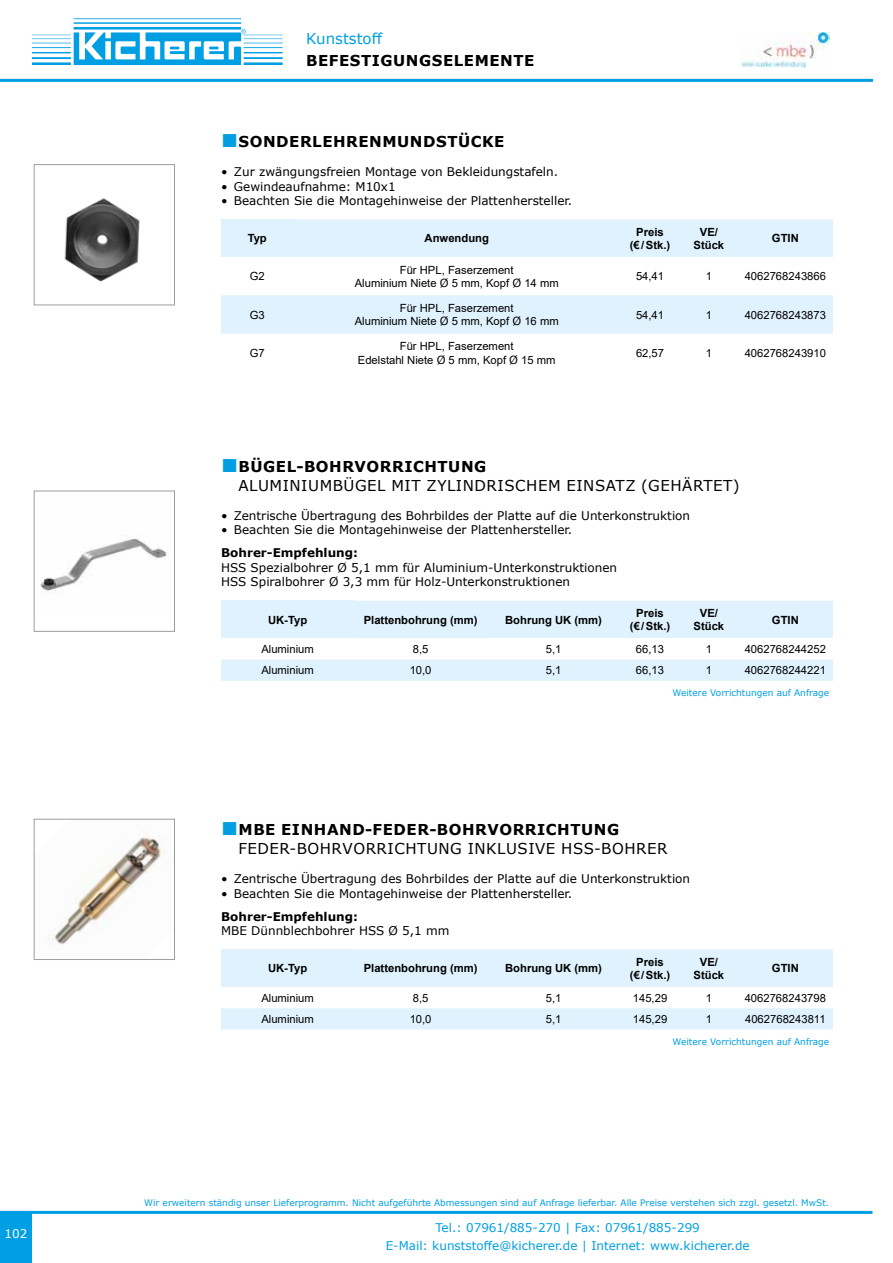
<style>
.page{position:relative;width:893px;height:1263px;background:#fff}
.page>*{position:absolute;margin:0;border:0;box-sizing:border-box;transform-origin:0 0}
.t1{font:15px/19.5px "Verdana";letter-spacing:.035em;color:#000}
.t2{font:700 15px "Verdana";letter-spacing:.035em;color:#000}
.t3{font:15px "Verdana";color:#009fe3}
.t4{font:12px/14.4px "Verdana";color:#000}
.t5{font:12px/18px "Verdana";color:#009fe3;text-align:center}
.t6{font:700 12px "Verdana";color:#000}
.t7{font:12px "Verdana";color:#fff}
.t8{font:11.25px/13.5px "Arial";color:#000;text-align:center}
.t9{font:700 11.25px/13.5px "Arial";color:#000;text-align:center}
.t10{font:9px "Verdana";color:#009fe3}
.s1{font-family:"Times New Roman";font-weight:400;font-size:28.5px;color:#009fe3}
.s2{font-family:"Verdana"}
.s3{font-family:"Times New Roman";font-size:28.5px;color:#009fe3}
.s4{font-weight:700}
</style>
<div class="page">
<hr style="left:0;top:79px;width:873px;height:3px;background:#009fe3">
<hr style="left:0;top:1211px;width:872px;height:3px;background:#009fe3">
<img style="left:740px;top:32px;width:89px;height:36px">
<div style="left:0;top:1211px;width:32px;height:52px;background:#009fe3"></div>
<svg style="left:32px;top:18px;width:251px;height:47px"></svg>
<svg style="left:221px;top:219px;width:612px;height:115px"></svg>
<img style="left:64px;top:198px;width:76px;height:84px">
<div style="left:34px;top:164px;width:141px;height:141px;border:1px solid #9d9d9c"></div>
<svg style="left:221px;top:601px;width:612px;height:80px"></svg>
<img style="left:40px;top:538px;width:128px;height:54px">
<div style="left:34px;top:491px;width:141px;height:140px;border:1px solid #9d9d9c"></div>
<svg style="left:221px;top:949px;width:612px;height:80px"></svg>
<img style="left:52px;top:836px;width:113px;height:109px">
<div style="left:34px;top:819px;width:141px;height:141px;border:1px solid #9d9d9c"></div>
<p class="t7" style="left:5px;top:1225px;width:24px">102</p>
<p class="t3" style="left:306px;top:29px;width:78px">Kunststoff</p>
<p class="t2" style="left:306px;top:50px;width:230px">BEFESTIGUNGSELEMENTE</p>
<p class="t2" style="left:221px;top:131px;width:285px"><span class="s1">■</span>SONDERLEHRENMUNDSTÜCKE</p>
<p class="t4" style="left:221px;top:164px;width:339px">• Zur zwängungsfreien Montage von Bekleidungstafeln.</p>
<p class="t4" style="left:221px;top:179px;width:176px">• Gewindeaufnahme: M10x1</p>
<p class="t4" style="left:221px;top:193px;width:353px">• Beachten Sie die Montagehinweise der Plattenhersteller.</p>
<p class="t9" style="left:248px;top:232px;width:21px">Typ</p>
<p class="t9" style="left:425px;top:232px;width:66px">Anwendung</p>
<p class="t9" style="left:630px;top:225px;width:42px">Preis (€/Stk.)</p>
<p class="t9" style="left:694px;top:225px;width:32px">VE/<br>Stück</p>
<p class="t9" style="left:772px;top:232px;width:28px">GTIN</p>
<p class="t8" style="left:250px;top:269px;width:17px">G2</p>
<p class="t8" style="left:355px;top:263px;width:206px">Für HPL, Faserzement<br>Aluminium Niete <span class="s2">Ø</span> 5 mm, Kopf <span class="s2">Ø</span> 14 mm</p>
<p class="t8" style="left:636px;top:269px;width:30px">54,41</p>
<p class="t8" style="left:706px;top:269px;width:8px">1</p>
<p class="t8" style="left:745px;top:269px;width:83px">4062768243866</p>
<p class="t8" style="left:250px;top:308px;width:17px">G3</p>
<p class="t8" style="left:355px;top:301px;width:206px">Für HPL, Faserzement<br>Aluminium Niete <span class="s2">Ø</span> 5 mm, Kopf <span class="s2">Ø</span> 16 mm</p>
<p class="t8" style="left:636px;top:308px;width:30px">54,41</p>
<p class="t8" style="left:706px;top:308px;width:8px">1</p>
<p class="t8" style="left:745px;top:308px;width:83px">4062768243873</p>
<p class="t8" style="left:250px;top:346px;width:17px">G7</p>
<p class="t8" style="left:358px;top:339px;width:199px">Für HPL, Faserzement<br>Edelstahl Niete <span class="s2">Ø</span> 5 mm, Kopf <span class="s2">Ø</span> 15 mm</p>
<p class="t8" style="left:636px;top:346px;width:30px">62,57</p>
<p class="t8" style="left:706px;top:346px;width:8px">1</p>
<p class="t8" style="left:745px;top:346px;width:83px">4062768243910</p>
<p class="t1" style="left:238px;top:456px;width:503px;text-indent:-17px"><span class="s3">■</span><span class="s4">BÜGEL-BOHRVORRICHTUNG<br></span>ALUMINIUMBÜGEL MIT ZYLINDRISCHEM EINSATZ (GEHÄRTET)</p>
<p class="t4" style="left:221px;top:508px;width:471px">• Zentrische Übertragung des Bohrbildes der Platte auf die Unterkonstruktion</p>
<p class="t4" style="left:221px;top:523px;width:353px">• Beachten Sie die Montagehinweise der Plattenhersteller.</p>
<p class="t6" style="left:221px;top:544px;width:138px">Bohrer-Empfehlung:</p>
<p class="t4" style="left:221px;top:560px;width:397px">HSS Spezialbohrer Ø 5,1 mm für Aluminium-Unterkonstruktionen<br>HSS Spiralbohrer Ø 3,3 mm für Holz-Unterkonstruktionen</p>
<p class="t9" style="left:268px;top:613px;width:41px">UK-Typ</p>
<p class="t9" style="left:364px;top:613px;width:115px">Plattenbohrung (mm)</p>
<p class="t9" style="left:505px;top:613px;width:98px">Bohrung UK (mm)</p>
<p class="t9" style="left:630px;top:606px;width:42px">Preis (€/Stk.)</p>
<p class="t9" style="left:694px;top:606px;width:32px">VE/<br>Stück</p>
<p class="t9" style="left:772px;top:613px;width:28px">GTIN</p>
<p class="t8" style="left:261px;top:642px;width:54px">Aluminium</p>
<p class="t8" style="left:413px;top:642px;width:17px">8,5</p>
<p class="t8" style="left:546px;top:642px;width:17px">5,1</p>
<p class="t8" style="left:636px;top:642px;width:30px">66,13</p>
<p class="t8" style="left:706px;top:642px;width:8px">1</p>
<p class="t8" style="left:745px;top:642px;width:83px">4062768244252</p>
<p class="t8" style="left:261px;top:663px;width:54px">Aluminium</p>
<p class="t8" style="left:410px;top:663px;width:23px">10,0</p>
<p class="t8" style="left:546px;top:663px;width:17px">5,1</p>
<p class="t8" style="left:636px;top:663px;width:30px">66,13</p>
<p class="t8" style="left:706px;top:663px;width:8px">1</p>
<p class="t8" style="left:745px;top:663px;width:83px">4062768244221</p>
<p class="t10" style="left:673px;top:687px;width:158px">Weitere Vorrichtungen auf Anfrage</p>
<p class="t1" style="left:238px;top:819px;width:431px;text-indent:-17px"><span class="s3">■</span><span class="s4">MBE EINHAND-FEDER-BOHRVORRICHTUNG<br></span>FEDER-BOHRVORRICHTUNG INKLUSIVE HSS-BOHRER</p>
<p class="t4" style="left:221px;top:871px;width:471px">• Zentrische Übertragung des Bohrbildes der Platte auf die Unterkonstruktion</p>
<p class="t4" style="left:221px;top:886px;width:353px">• Beachten Sie die Montagehinweise der Plattenhersteller.</p>
<p class="t6" style="left:221px;top:908px;width:138px">Bohrer-Empfehlung:</p>
<p class="t4" style="left:221px;top:923px;width:230px">MBE Dünnblechbohrer HSS Ø 5,1 mm</p>
<p class="t9" style="left:268px;top:962px;width:41px">UK-Typ</p>
<p class="t9" style="left:364px;top:962px;width:115px">Plattenbohrung (mm)</p>
<p class="t9" style="left:505px;top:962px;width:98px">Bohrung UK (mm)</p>
<p class="t9" style="left:630px;top:955px;width:42px">Preis (€/Stk.)</p>
<p class="t9" style="left:694px;top:955px;width:32px">VE/<br>Stück</p>
<p class="t9" style="left:772px;top:962px;width:28px">GTIN</p>
<p class="t8" style="left:261px;top:991px;width:54px">Aluminium</p>
<p class="t8" style="left:413px;top:991px;width:17px">8,5</p>
<p class="t8" style="left:546px;top:991px;width:17px">5,1</p>
<p class="t8" style="left:633px;top:991px;width:36px">145,29</p>
<p class="t8" style="left:706px;top:991px;width:8px">1</p>
<p class="t8" style="left:745px;top:991px;width:83px">4062768243798</p>
<p class="t8" style="left:261px;top:1012px;width:54px">Aluminium</p>
<p class="t8" style="left:410px;top:1012px;width:23px">10,0</p>
<p class="t8" style="left:546px;top:1012px;width:17px">5,1</p>
<p class="t8" style="left:633px;top:1012px;width:36px">145,29</p>
<p class="t8" style="left:706px;top:1012px;width:8px">1</p>
<p class="t8" style="left:745px;top:1012px;width:82px">4062768243811</p>
<p class="t10" style="left:673px;top:1036px;width:158px">Weitere Vorrichtungen auf Anfrage</p>
<p class="t10" style="left:144px;top:1197px;width:686px">Wir erweitern ständig unser Lieferprogramm. Nicht aufgeführte Abmessungen sind auf Anfrage lieferbar. Alle Preise verstehen sich zzgl. gesetzl. MwSt.</p>
<p class="t5" style="left:386px;top:1218px;width:365px">Tel.: 07961/885-270 | Fax: 07961/885-299<br>E-Mail: kunststoffe@kicherer.de | Internet: www.kicherer.de</p>
</div>
